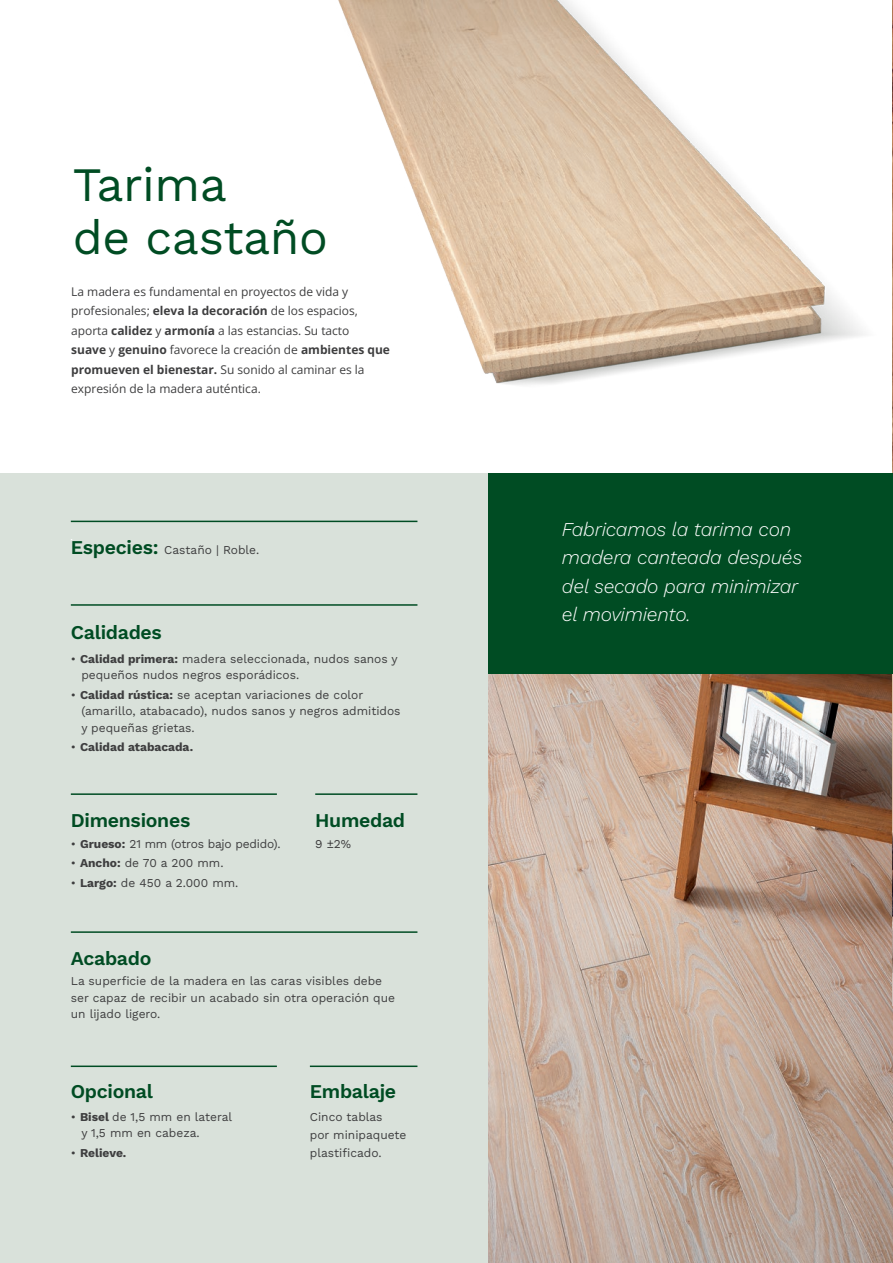
<style>
.page{position:relative;width:893px;height:1263px;background:#fff}
.page>*{position:absolute;margin:0;border:0;box-sizing:border-box;transform-origin:0 0}
.t1{font:48px/52.5px "Work Sans";letter-spacing:-.01em;color:#004c23}
.t2{font:italic 300 19.5px/28.5px "Work Sans";letter-spacing:-.01em;color:#fff}
.t3{font:600 19.5px "Work Sans";letter-spacing:-.015em;color:#004c23}
.t4{font:12px/16.5px "Work Sans";color:#3e3e3f}
.t5{font:12px/19.5px "Open Sans";color:#3e3e3f}
.t6{font:700 12px "Work Sans";color:#3e3e3f}
.s1{font-weight:700}
.s2{font-weight:600;font-size:19.5px;color:#004c23}
.s3{font-weight:400}
</style>
<div class="page">
<div style="left:0;top:473px;width:488px;height:790px;background:#d9e1da"></div>
<img style="left:892px;top:0;width:1px;height:473px">
<img style="left:489px;top:674px;width:404px;height:589px">
<hr style="left:71px;top:793px;width:206px;height:2px;background:#004c23">
<hr style="left:71px;top:1065px;width:206px;height:2px;background:#004c23">
<hr style="left:315px;top:793px;width:102px;height:2px;background:#004c23">
<hr style="left:71px;top:521px;width:346px;height:1px;background:#004c23">
<hr style="left:71px;top:604px;width:346px;height:2px;background:#004c23">
<hr style="left:71px;top:931px;width:346px;height:2px;background:#004c23">
<img style="left:892px;top:674px;width:1px;height:331px">
<div style="left:488px;top:473px;width:405px;height:201px;background:#004c23"></div>
<hr style="left:310px;top:1065px;width:107px;height:2px;background:#004c23">
<img style="left:338px;top:0;width:526px;height:385px">
<h1 class="t1" style="left:73px;top:157px;width:256px">Tarima<br>de castaño</h1>
<p class="t5" style="left:71px;top:281px;width:320px">La madera es fundamental en proyectos de vida y profesionales; <span class="s1">eleva la decoración</span> de los espacios, aporta <span class="s1">calidez</span> y <span class="s1">armonía</span> a las estancias. Su tacto<br><span class="s1">suave</span> y <span class="s1">genuino</span> favorece la creación de <span class="s1">ambientes que promueven el bienestar.</span> Su sonido al caminar es la expresión de la madera auténtica.</p>
<p class="t4" style="left:71px;top:541px;width:190px"><span class="s2">Especies:</span> Castaño | Roble.</p>
<h2 class="t3" style="left:71px;top:617px;width:93px">Calidades</h2>
<p class="t4" style="left:81px;top:650px;width:318px;text-indent:-10px">• <span class="s1">Calidad primera:</span> madera seleccionada, nudos sanos y pequeños nudos negros esporádicos.</p>
<p class="t4" style="left:81px;top:686px;width:321px;text-indent:-10px">• <span class="s1">Calidad rústica:</span> se aceptan variaciones de color (amarillo, atabacado), nudos sanos y negros admitidos y pequeñas grietas.</p>
<p class="t6" style="left:71px;top:738px;width:124px"><span class="s3">•</span> Calidad atabacada.</p>
<h2 class="t3" style="left:71px;top:806px;width:121px">Dimensiones</h2>
<h2 class="t3" style="left:315px;top:806px;width:91px">Humedad</h2>
<p class="t4" style="left:71px;top:835px;width:211px">• <span class="s1">Grueso:</span> 21 mm (otros bajo pedido).</p>
<p class="t4" style="left:71px;top:854px;width:154px">• <span class="s1">Ancho:</span> de 70 a 200 mm.</p>
<p class="t4" style="left:71px;top:874px;width:169px">• <span class="s1">Largo:</span> de 450 a 2.000 mm.</p>
<p class="t4" style="left:315px;top:835px;width:38px">9 ±2%</p>
<h2 class="t3" style="left:71px;top:944px;width:82px">Acabado</h2>
<p class="t4" style="left:71px;top:973px;width:326px">La superficie de la madera en las caras visibles debe ser capaz de recibir un acabado sin otra operación que un lijado ligero.</p>
<h2 class="t3" style="left:71px;top:1077px;width:84px">Opcional</h2>
<p class="t4" style="left:81px;top:1108px;width:152px;text-indent:-10px">• <span class="s1">Bisel</span> de 1,5 mm en lateral y 1,5 mm en cabeza.</p>
<p class="t6" style="left:71px;top:1143px;width:57px"><span class="s3">•</span> Relieve.</p>
<h2 class="t3" style="left:310px;top:1077px;width:88px">Embalaje</h2>
<p class="t4" style="left:310px;top:1107px;width:98px;line-height:18px">Cinco tablas<br>por minipaquete plastificado.</p>
<h2 class="t2" style="left:562px;top:514px;width:242px">Fabricamos la tarima con madera canteada después del secado para minimizar el movimiento.</h2>
</div>
